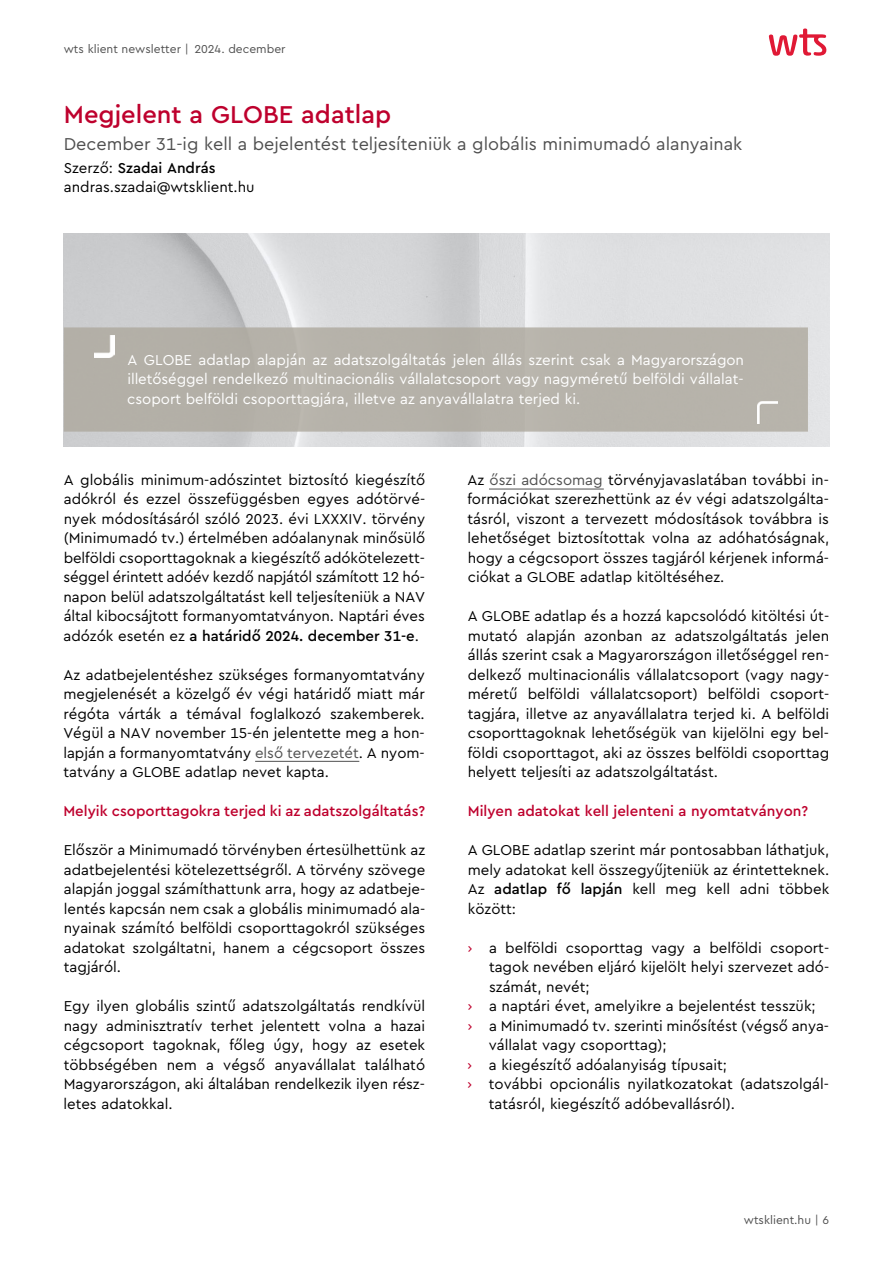
<style>
.page{position:relative;width:893px;height:1263px;background:#fff}
.page>*{position:absolute;margin:0;border:0;box-sizing:border-box;transform-origin:0 0}
.t1{font:500 25.5px "WTS Cera";color:#be002d}
.t2{font:18px "WTS Cera";color:#505050}
.t3{font:15px/19.5px "WTS Cera";color:#000;text-align:justify}
.t4{font:15px/19.5px "WTS Cera";color:#fff;text-align:justify}
.t5{font:500 15px "WTS Cera";color:#be002d}
.t6{font:12px "WTS Cera";color:#505050}
.s1{font-weight:500}
.s2{color:#505050}
.s3{color:#be002d}
</style>
<div class="page">
<svg style="left:769px;top:29px;width:57px;height:27px"></svg>
<img style="left:64px;top:234px;width:765px;height:212px">
<div style="left:64px;top:327px;width:744px;height:105px;background:#b6b2aa"></div>
<img style="left:94px;top:336px;width:20px;height:21px">
<img style="left:757px;top:402px;width:20px;height:21px">
<hr style="left:255px;top:761px;width:104px;height:1px;background:#505050">
<hr style="left:489px;top:489px;width:115px;height:1px;background:#505050">
<p class="t6" style="left:64px;top:40px;width:223px">wts klient newsletter | 2024. december</p>
<h1 class="t1" style="left:64px;top:95px;width:329px">Megjelent a GLOBE adatlap</h1>
<p class="t2" style="left:64px;top:130px;width:680px">December 31-ig kell a bejelentést teljesíteniük a globális minimumadó alanyainak</p>
<p class="t3" style="left:64px;top:157px;width:192px">Szerző: <span class="s1">Szadai András </span>andras.szadai@wtsklient.hu</p>
<p class="t4" style="left:127px;top:349px;width:618px">A GLOBE adatlap alapján az adatszolgáltatás jelen állás szerint csak a Magyarországon illetőséggel rendelkező multinacionális vállalatcsoport vagy nagyméretű belföldi vállalat&shy;csoport belföldi csoporttagjára, illetve az anyavállalatra terjed ki.</p>
<p class="t3" style="left:63px;top:469px;width:363px">A globális minimum-adószintet biztosító kiegészítő adókról és ezzel összefüggésben egyes adótörvé&shy;nyek módosításáról szóló 2023. évi LXXXIV. törvény (Minimumadó tv.) értelmében adóalanynak minősülő belföldi csoporttagoknak a kiegészítő adókötelezett&shy;séggel érintett adóév kezdő napjától számított 12 hó&shy;napon belül adatszolgáltatást kell teljesíteniük a NAV által kibocsájtott formanyomtatványon. Naptári éves adózók esetén ez <span class="s1">a határidő 2024. december 31-e</span>.</p>
<p class="t3" style="left:63px;top:664px;width:363px">Az adatbejelentéshez szükséges formanyomtatvány megjelenését a közelgő év végi határidő miatt már régóta várták a témával foglalkozó szakemberek.<br>Végül a NAV november 15-én jelentette meg a hon&shy;lapján a formanyomtatvány <span class="s2">első tervezetét</span>. A nyom&shy;tatvány a GLOBE adatlap nevet kapta.</p>
<p class="t5" style="left:63px;top:800px;width:363px">Melyik csoporttagokra terjed ki az adatszolgáltatás?</p>
<p class="t3" style="left:64px;top:839px;width:363px">Először a Minimumadó törvényben értesülhettünk az adatbejelentési kötelezettségről. A törvény szövege alapján joggal számíthattunk arra, hogy az adatbeje&shy;lentés kapcsán nem csak a globális minimumadó ala&shy;nyainak számító belföldi csoporttagokról szükséges adatokat szolgáltatni, hanem a cégcsoport összes tagjáról.</p>
<p class="t3" style="left:63px;top:995px;width:363px">Egy ilyen globális szintű adatszolgáltatás rendkívül nagy adminisztratív terhet jelentett volna a hazai cégcsoport tagoknak, főleg úgy, hogy az esetek többségében nem a végső anyavállalat található Magyarországon, aki általában rendelkezik ilyen rész&shy;letes adatokkal.</p>
<p class="t3" style="left:467px;top:469px;width:363px">Az <span class="s2">őszi adócsomag</span> törvényjavaslatában további in&shy;formációkat szerezhettünk az év végi adatszolgálta&shy;tásról, viszont a tervezett módosítások továbbra is lehetőséget biztosítottak volna az adóhatóságnak, hogy a cégcsoport összes tagjáról kérjenek informá&shy;ciókat a GLOBE adatlap kitöltéséhez.</p>
<p class="t3" style="left:468px;top:605px;width:363px">A GLOBE adatlap és a hozzá kapcsolódó kitöltési út&shy;mutató alapján azonban az adatszolgáltatás jelen állás szerint csak a Magyarországon illetőséggel ren&shy;delkező multinacionális vállalatcsoport (vagy nagy&shy;méretű belföldi vállalatcsoport) belföldi csoport&shy;tagjára, illetve az anyavállalatra terjed ki. A belföldi csoporttagoknak lehetőségük van kijelölni egy bel&shy;földi csoporttagot, aki az összes belföldi csoporttag helyett teljesíti az adatszolgáltatást.</p>
<p class="t5" style="left:468px;top:800px;width:342px">Milyen adatokat kell jelenteni a nyomtatványon?</p>
<p class="t3" style="left:468px;top:839px;width:363px">A GLOBE adatlap szerint már pontosabban láthatjuk, mely adatokat kell összegyűjteniük az érintetteknek.<br>Az <span class="s1">adatlap fő lapján</span> kell meg kell adni többek között:</p>
<p class="t3" style="left:468px;top:937px;width:363px"><span class="s3">›</span> a belföldi csoporttag vagy a belföldi csoport-</p>
<p class="t3" style="left:489px;top:956px;width:342px">tagok nevében eljáró kijelölt helyi szervezet adó-</p>
<p class="t3" style="left:489px;top:976px;width:102px">számát, nevét;</p>
<p class="t3" style="left:468px;top:995px;width:349px"><span class="s3">›</span> a naptári évet, amelyikre a bejelentést tesszük;</p>
<p class="t3" style="left:468px;top:1015px;width:363px"><span class="s3">›</span> a Minimumadó tv. szerinti minősítést (végső anya-</p>
<p class="t3" style="left:489px;top:1034px;width:179px">vállalat vagy csoporttag);</p>
<p class="t3" style="left:468px;top:1054px;width:261px"><span class="s3">›</span> a kiegészítő adóalanyiság típusait;</p>
<p class="t3" style="left:468px;top:1073px;width:363px"><span class="s3">›</span> további opcionális nyilatkozatokat (adatszolgál-</p>
<p class="t3" style="left:489px;top:1093px;width:248px">tatásról, kiegészítő adóbevallásról).</p>
<p class="t6" style="left:744px;top:1211px;width:87px">wtsklient.hu | 6</p>
</div>
